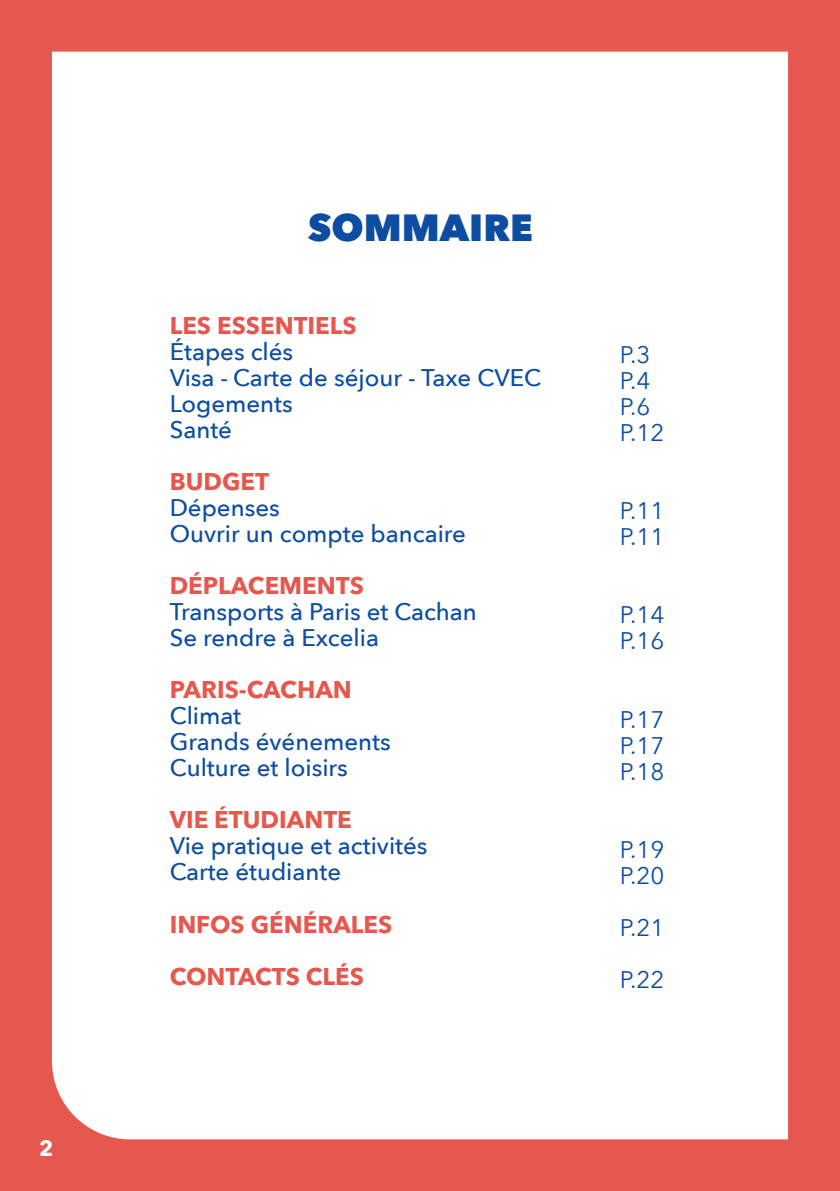
<style>
.page{position:relative;width:840px;height:1191px;background:#fff}
.page>*{position:absolute;margin:0;border:0;box-sizing:border-box;transform-origin:0 0}
.t1{font:800 37.8px "Avenir Next";color:#0d4da1}
.t2{font:500 24px/26px "Avenir Next";color:#0d4da1}
.t3{font:700 24px/52px "Avenir Next LT Pro";color:#e6584e}
.t4{font:24px/26px "Avenir Next";color:#0d4da1}
.t5{font:700 22px "Avenir Next LT Pro";color:#fff}
</style>
<div class="page">
<div style="left:0;top:0;width:839px;height:1191px;background:#e6584e"></div>
<div style="left:52px;top:52px;width:735px;height:1087px;background:#fff"></div>
<svg style="left:839px;top:244px;width:1px;height:895px"></svg>
<p class="t5" style="left:39px;top:1135px;width:16px">2</p>
<h1 class="t1" style="left:308px;top:204px;width:226px">SOMMAIRE</h1>
<p class="t3" style="left:170px;top:300px;width:188px">LES ESSENTIELS</p>
<p class="t2" style="left:170px;top:338px;width:373px">Étapes clés<br>Visa - Carte de séjour - Taxe CVEC<br>Logements<br>Santé</p>
<p class="t3" style="left:170px;top:456px;width:101px">BUDGET</p>
<p class="t2" style="left:170px;top:494px;width:297px">Dépenses<br>Ouvrir un compte bancaire</p>
<p class="t3" style="left:170px;top:560px;width:196px">DÉPLACEMENTS</p>
<p class="t2" style="left:170px;top:598px;width:308px">Transports à Paris et Cachan<br>Se rendre à Excelia</p>
<p class="t3" style="left:170px;top:664px;width:183px">PARIS-CACHAN</p>
<p class="t2" style="left:170px;top:702px;width:222px">Climat<br>Grands événements<br>Culture et loisirs</p>
<p class="t3" style="left:170px;top:794px;width:183px">VIE ÉTUDIANTE</p>
<p class="t2" style="left:170px;top:832px;width:259px">Vie pratique et activités<br>Carte étudiante</p>
<p class="t3" style="left:170px;top:898px;width:224px">INFOS GÉNÉRALES<br>CONTACTS CLÉS</p>
<p class="t4" style="left:619px;top:341px;width:46px">P.3<br>P.4<br>P.6<br>P.12</p>
<p class="t4" style="left:619px;top:497px;width:46px">P.11<br>P.11</p>
<p class="t4" style="left:619px;top:601px;width:46px">P.14<br>P.16</p>
<p class="t4" style="left:619px;top:705px;width:46px;text-align:justify">P.17<br>P.17<br>P.18</p>
<p class="t4" style="left:619px;top:835px;width:46px">P.19<br>P.20</p>
<p class="t4" style="left:619px;top:900px;width:46px;line-height:52px">P.21<br>P.22</p>
</div>
